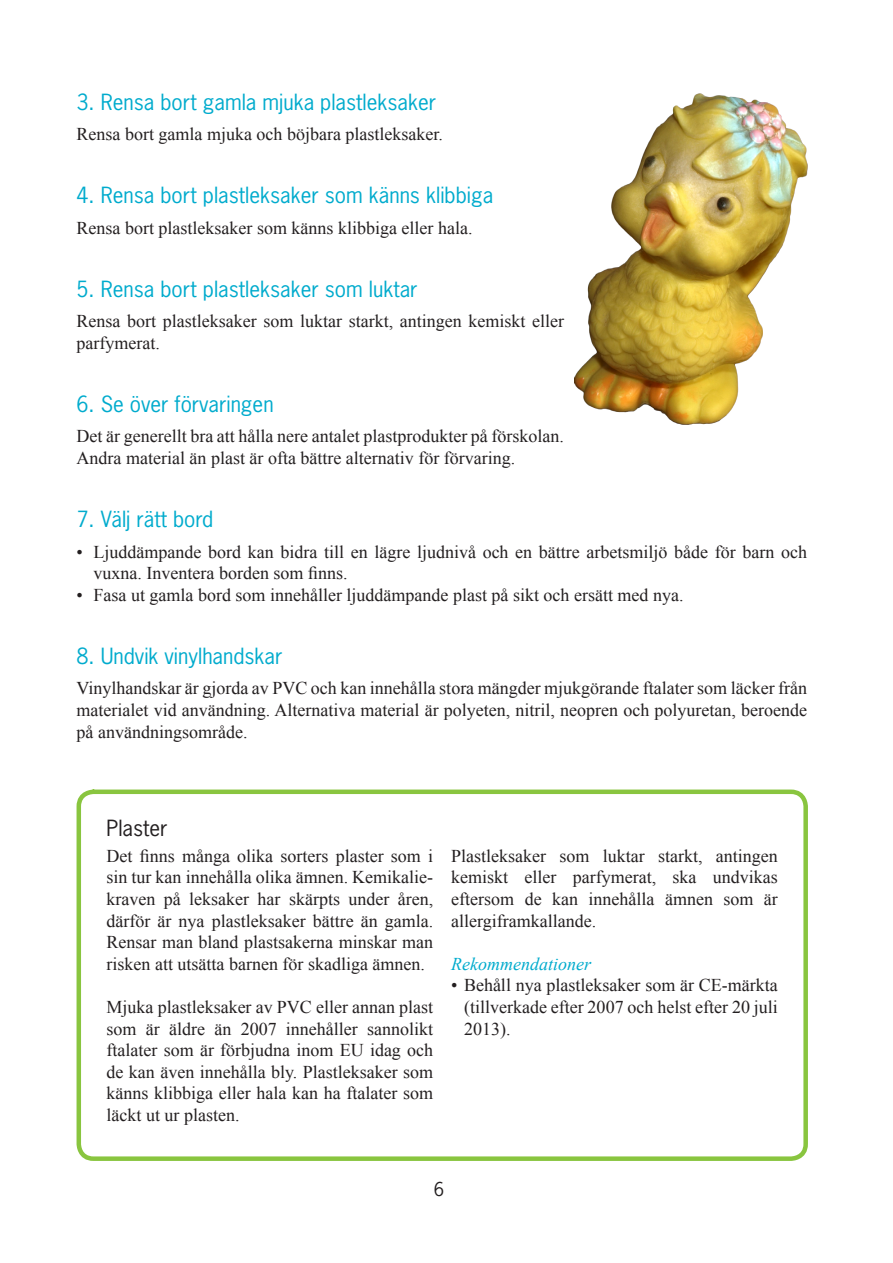
<style>
.page{position:relative;width:893px;height:1263px;background:#fff}
.page>*{position:absolute;margin:0;border:0;box-sizing:border-box;transform-origin:0 0}
.Rubrik_3{font:21px "News Gothic Std";color:#00abcd}
.Rubrik_5_svart{font:21px "News Gothic Std";color:#231f20}
.Brödtext_ruta{font:18px/21.6px "Times New Roman";color:#231f20;text-align:justify}
.Brödtext{font:18px/21.6px "Times New Roman";color:#231f20}
.Kursiv_blå{font:italic 18px "Times New Roman";color:#00abcd}
.t1{font:18px "News Gothic Std";color:#231f20}
</style>
<div class="page">
<div style="left:77px;top:789px;width:731px;height:372px;border:4px solid #89c53f;border-radius:15px"></div>
<img style="left:574px;top:94px;width:234px;height:330px">
<p class="Rubrik_3" style="left:77px;top:88px;width:361px">3. Rensa bort gamla mjuka plastleksaker</p>
<p class="Brödtext" style="left:77px;top:123px;width:368px">Rensa bort gamla mjuka och böjbara plastleksaker.</p>
<p class="Rubrik_3" style="left:77px;top:182px;width:418px">4. Rensa bort plastleksaker som känns klibbiga</p>
<p class="Brödtext" style="left:77px;top:216px;width:397px">Rensa bort plastleksaker som känns klibbiga eller hala.</p>
<p class="Rubrik_3" style="left:77px;top:276px;width:343px">5. Rensa bort plastleksaker som luktar</p>
<p class="Brödtext" style="left:77px;top:310px;width:489px">Rensa bort plastleksaker som luktar starkt, antingen kemiskt eller parfymerat.</p>
<p class="Rubrik_3" style="left:77px;top:391px;width:199px">6. Se över förvaringen</p>
<p class="Brödtext" style="left:77px;top:425px;width:489px">Det är generellt bra att hålla nere antalet plastprodukter på förskolan.<br>Andra material än plast är ofta bättre alternativ för förvaring.</p>
<p class="Rubrik_3" style="left:77px;top:506px;width:138px">7. Välj rätt bord</p>
<p class="Brödtext_ruta" style="left:94px;top:540px;width:715px;text-indent:-17px">• Ljuddämpande bord kan bidra till en lägre ljudnivå och en bättre arbetsmiljö både för barn och vuxna. Inventera borden som finns.</p>
<p class="Brödtext_ruta" style="left:77px;top:584px;width:608px">• Fasa ut gamla bord som innehåller ljuddämpande plast på sikt och ersätt med nya.</p>
<p class="Rubrik_3" style="left:77px;top:643px;width:207px">8. Undvik vinylhandskar</p>
<p class="Brödtext" style="left:77px;top:677px;width:732px;text-align:justify">Vinylhandskar är gjorda av PVC och kan innehålla stora mängder mjukgörande ftalater som läcker från materialet vid användning. Alternativa material är polyeten, nitril, neopren och polyuretan, beroende på användningsområde.</p>
<p class="Rubrik_5_svart" style="left:107px;top:814px;width:63px">Plaster</p>
<p class="Brödtext_ruta" style="left:107px;top:845px;width:328px">Det finns många olika sorters plaster som i sin tur kan innehålla olika ämnen. Kemikalie&shy;kraven på leksaker har skärpts under åren, därför är nya plastleksaker bättre än gamla.<br>Rensar man bland plastsakerna minskar man risken att utsätta barnen för skadliga ämnen.</p>
<p class="Brödtext_ruta" style="left:107px;top:996px;width:328px">Mjuka plastleksaker av PVC eller annan plast som är äldre än 2007 innehåller sannolikt ftalater som är förbjudna inom EU idag och de kan även innehålla bly. Plastleksaker som känns klibbiga eller hala kan ha ftalater som läckt ut ur plasten.</p>
<p class="Brödtext_ruta" style="left:451px;top:845px;width:328px">Plastleksaker som luktar starkt, antingen kemiskt eller parfymerat, ska undvikas eftersom de kan innehålla ämnen som är allergiframkallande.</p>
<p class="Kursiv_blå" style="left:451px;top:951px;width:141px">Rekommendationer</p>
<p class="Brödtext_ruta" style="left:464px;top:974px;width:315px;text-indent:-13px">• Behåll nya plastleksaker som är CE-märkta (tillverkade efter 2007 och helst efter 20 juli 2013).</p>
<p class="t1" style="left:434px;top:1178px;width:12px">6</p>
</div>
